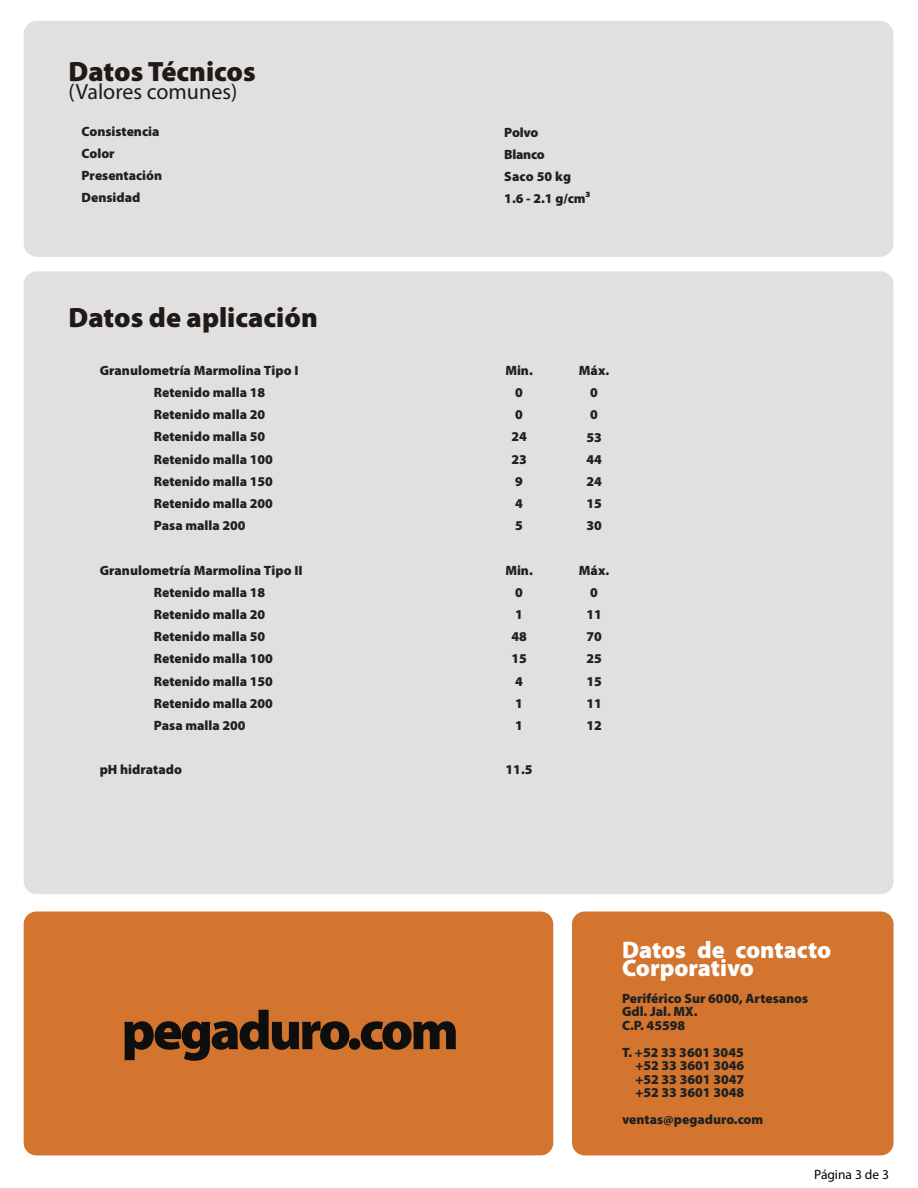
<style>
.page{position:relative;width:918px;height:1188px;background:#fff}
.page>*{position:absolute;margin:0;border:0;box-sizing:border-box;transform-origin:0 0}
.t1{font:900 28.05px "Myriad Pro";color:#211915}
.t2{font:900 24px/18px "Myriad Pro";color:#fff}
.t3{font:22.05px "Myriad Pro";color:#211915}
.t4{font:900 13.5px/22.2px "Myriad Pro";color:#212121}
.t5{font:900 13.5px/22.2px "Myriad Pro";letter-spacing:-.025em;color:#212121}
.t6{font:13.5px "Myriad Pro";color:#000}
</style>
<div class="page">
<div style="left:24px;top:271px;width:870px;height:623px;background:#e0e0e0;border-radius:13px"></div>
<div style="left:24px;top:21px;width:870px;height:236px;background:#e0e0e0;border-radius:13px"></div>
<div style="left:24px;top:912px;width:529px;height:243px;background:#d3752e;border-radius:13px"></div>
<div style="left:572px;top:912px;width:322px;height:243px;background:#d3752e;border-radius:13px"></div>
<svg style="left:124px;top:1010px;width:225px;height:51px"></svg>
<div style="left:349px;top:1038px;width:11px;height:12px;background:#0e0e0e;border-radius:50%"></div>
<svg style="left:361px;top:1021px;width:95px;height:29px"></svg>
<h1 class="t1" style="left:69px;top:53px;width:189px">Datos Técnicos</h1>
<h3 class="t3" style="left:69px;top:78px;width:170px">(Valores comunes)</h3>
<p class="t4" style="left:82px;top:120px;width:82px">Consistencia<br>Color<br>Presentación<br>Densidad</p>
<p class="t5" style="left:504px;top:120px;width:88px">Polvo<br>Blanco<br>Saco 50 kg<br>1.6 - 2.1 g/cm³</p>
<h1 class="t1" style="left:69px;top:298px;width:251px">Datos de aplicación</h1>
<p class="t4" style="left:154px;top:359px;width:146px;text-indent:-54px">Granulometría Marmolina Tipo I<br>Retenido malla 18<br>Retenido malla 20<br>Retenido malla 50<br>Retenido malla 100<br>Retenido malla 150<br>Retenido malla 200<br>Pasa malla 200</p>
<p class="t4" style="left:154px;top:558px;width:150px;text-indent:-54px">Granulometría Marmolina Tipo II<br>Retenido malla 18<br>Retenido malla 20<br>Retenido malla 50<br>Retenido malla 100<br>Retenido malla 150<br>Retenido malla 200<br>Pasa malla 200</p>
<p class="t4" style="left:100px;top:758px;width:84px">pH hidratado</p>
<p class="t4" style="left:505px;top:359px;width:29px;text-align:center">Min.<br>0<br>0<br>24<br>23<br>9<br>4<br>5</p>
<p class="t4" style="left:505px;top:558px;width:29px;text-align:center">Min.<br>0<br>1<br>48<br>15<br>4<br>1<br>1</p>
<p class="t4" style="left:506px;top:758px;width:29px">11.5</p>
<p class="t4" style="left:579px;top:359px;width:32px;text-align:center">Máx.<br>0<br>0<br>53<br>44<br>24<br>15<br>30</p>
<p class="t4" style="left:579px;top:559px;width:32px;text-align:center">Máx.<br>0<br>11<br>70<br>25<br>15<br>11<br>12</p>
<h2 class="t2" style="left:622px;top:940px;width:211px">Datos de contacto<br>Corporativo</h2>
<p class="t4" style="left:622px;top:991px;width:188px;line-height:13.5px">Periférico Sur 6000, Artesanos<br>Gdl. Jal. MX.<br>C.P. 45598</p>
<p class="t4" style="left:635px;top:1045px;width:110px;line-height:13.5px;text-align:justify;text-indent:-13px">T. +52 33 3601 3045 +52 33 3601 3046 +52 33 3601 3047 +52 33 3601 3048</p>
<p class="t4" style="left:622px;top:1108px;width:143px">ventas@pegaduro.com</p>
<p class="t6" style="left:814px;top:1166px;width:76px">Página 3 de 3</p>
</div>
